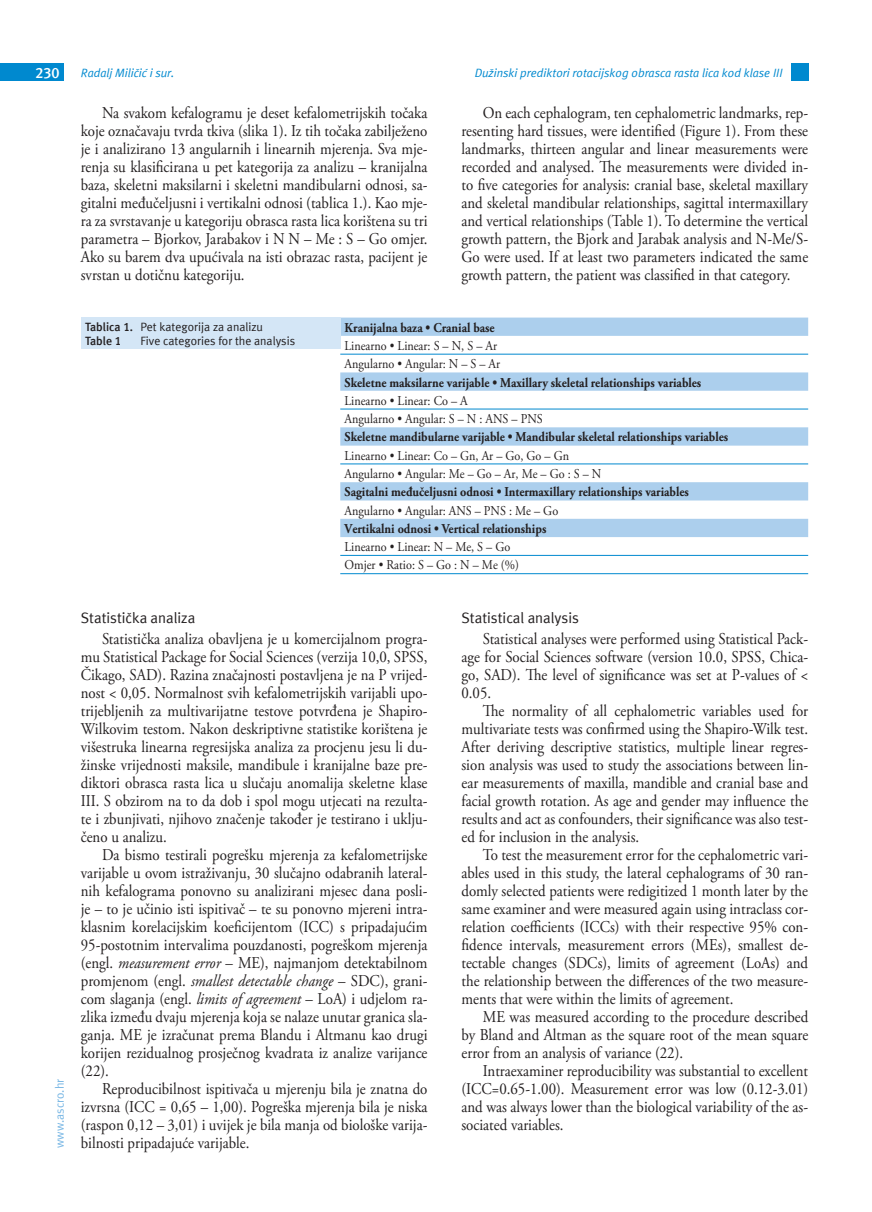
<style>
.page{position:relative;width:872px;height:1212px;background:#fff}
.page>*{position:absolute;margin:0;border:0;box-sizing:border-box;transform-origin:0 0}
.t1{font:16.5px/18px "Adobe Garamond Pro";color:#231f20;text-align:justify;scale:.9 1}
.t2{font:15px "Meta ASC";color:#231f20}
.t3{font:700 15px "Meta ASC";color:#fff}
.t4{font:700 13.5px "Adobe Garamond Pro";color:#231f20;scale:.9 1}
.t5{font:13.5px/18.3px "Adobe Garamond Pro";color:#231f20;scale:.9 1}
.t6{font:italic 12px "Meta ASC";color:#0089cf}
.t7{font:12px/13.5px "Meta ASC";color:#231f20}
.t8{font:12px "Meta ASC";color:#77b6e4}
.s1{font-weight:700}
.s2{font-style:italic}
</style>
<div class="page">
<div style="left:791px;top:64px;width:17px;height:17px;background:#0089cf"></div>
<div style="left:0;top:64px;width:64px;height:17px;background:#0089cf"></div>
<svg style="left:340px;top:318px;width:468px;height:219px"></svg>
<hr style="left:340px;top:354px;width:468px;height:1px;background:#0089cf">
<hr style="left:340px;top:409px;width:468px;height:1px;background:#0089cf">
<hr style="left:340px;top:463px;width:468px;height:1px;background:#0089cf">
<hr style="left:340px;top:555px;width:468px;height:1px;background:#0089cf">
<hr style="left:340px;top:573px;width:468px;height:1px;background:#0089cf">
<div style="left:81px;top:318px;width:259px;height:31px;background:#d4e6f6"></div>
<p class="t3" style="left:35px;top:64px;width:26px">230</p>
<p class="t6" style="left:81px;top:66px;width:95px">Radalj Miličić i sur.</p>
<p class="t6" style="left:475px;top:66px;width:309px">Dužinski prediktori rotacijskog obrasca rasta lica kod klase III</p>
<p class="t1" style="left:461px;top:105px;width:387px;text-indent:21px">On each cephalogram, ten cephalometric landmarks, rep&shy;resenting hard tissues, were identified (Figure 1). From these landmarks, thirteen angular and linear measurements were recorded and analysed. The measurements were divided in&shy;to five categories for analysis: cranial base, skeletal maxillary and skeletal mandibular relationships, sagittal intermaxillary and vertical relationships (Table 1). To determine the vertical growth pattern, the Bjork and Jarabak analysis and N-Me/S-Go were used. If at least two parameters indicated the same growth pattern, the patient was classified in that category.</p>
<p class="t1" style="left:81px;top:105px;width:387px;text-indent:21px">Na svakom kefalogramu je deset kefalometrijskih točaka koje označavaju tvrda tkiva (slika 1). Iz tih točaka zabilježeno je i analizirano 13 angularnih i linearnih mjerenja. Sva mje&shy;renja su klasificirana u pet kategorija za analizu – kranijalna baza, skeletni maksilarni i skeletni mandibularni odnosi, sa&shy;gitalni međučeljusni i vertikalni odnosi (tablica 1.). Kao mje&shy;ra za svrstavanje u kategoriju obrasca rasta lica korištena su tri parametra – Bjorkov, Jarabakov i N N – Me : S – Go omjer.<br>Ako su barem dva upućivala na isti obrazac rasta, pacijent je svrstan u dotičnu kategoriju.</p>
<p class="t4" style="left:344px;top:319px;width:168px">Kranijalna baza • Cranial base</p>
<p class="t5" style="left:344px;top:337px;width:174px">Linearno • Linear: S – N, S – Ar<br>Angularno • Angular: N – S – Ar</p>
<p class="t4" style="left:344px;top:374px;width:398px">Skeletne maksilarne varijable • Maxillary skeletal relationships variables</p>
<p class="t5" style="left:344px;top:392px;width:222px">Linearno • Linear: Co – A<br>Angularno • Angular: S – N : ANS – PNS</p>
<p class="t4" style="left:344px;top:429px;width:428px">Skeletne mandibularne varijable • Mandibular skeletal relationships variables</p>
<p class="t5" style="left:344px;top:447px;width:287px">Linearno • Linear: Co – Gn, Ar – Go, Go – Gn<br>Angularno • Angular: Me – Go – Ar, Me – Go : S – N</p>
<p class="t4" style="left:344px;top:484px;width:384px">Sagitalni međučeljusni odnosi • Intermaxillary relationships variables</p>
<p class="t5" style="left:344px;top:502px;width:239px">Angularno • Angular: ANS – PNS : Me – Go</p>
<p class="t4" style="left:344px;top:521px;width:226px">Vertikalni odnosi • Vertical relationships</p>
<p class="t5" style="left:344px;top:538px;width:195px">Linearno • Linear: N – Me, S – Go<br>Omjer • Ratio: S – Go : N – Me (%)</p>
<p class="t7" style="left:85px;top:320px;width:180px"><span class="s1">Tablica 1.</span> Pet kategorija za analizu<br><span class="s1">Table 1</span></p>
<p class="t7" style="left:140px;top:334px;width:156px">Five categories for the analysis</p>
<p class="t8" style="left:53px;top:1148px;width:71px;rotate:-90deg">www.ascro.hr</p>
<p class="t2" style="left:81px;top:609px;width:116px">Statistička analiza</p>
<p class="t1" style="left:81px;top:630px;width:387px;text-indent:21px">Statistička analiza obavljena je u komercijalnom progra&shy;mu Statistical Package for Social Sciences (verzija 10,0, SPSS, Čikago, SAD). Razina značajnosti postavljena je na P vrijed&shy;nost &lt; 0,05. Normalnost svih kefalometrijskih varijabli upo&shy;trijebljenih za multivarijatne testove potvrđena je Shapiro-Wilkovim testom. Nakon deskriptivne statistike korištena je višestruka linearna regresijska analiza za procjenu jesu li du&shy;žinske vrijednosti maksile, mandibule i kranijalne baze pre&shy;diktori obrasca rasta lica u slučaju anomalija skeletne klase III. S obzirom na to da dob i spol mogu utjecati na rezulta&shy;te i zbunjivati, njihovo značenje također je testirano i uklju&shy;čeno u analizu.</p>
<p class="t1" style="left:81px;top:846px;width:387px;text-indent:21px">Da bismo testirali pogrešku mjerenja za kefalometrijske varijable u ovom istraživanju, 30 slučajno odabranih lateral&shy;nih kefalograma ponovno su analizirani mjesec dana posli&shy;je – to je učinio isti ispitivač – te su ponovno mjereni intra&shy;klasnim korelacijskim koeficijentom (ICC) s pripadajućim 95-postotnim intervalima pouzdanosti, pogreškom mjerenja (engl. <span class="s2">measurement error</span> – ME), najmanjom detektabilnom promjenom (engl. <span class="s2">smallest detectable change</span> – SDC), grani&shy;com slaganja (engl. <span class="s2">limits of agreement</span> – LoA) i udjelom ra&shy;zlika između dvaju mjerenja koja se nalaze unutar granica sla&shy;ganja. ME je izračunat prema Blandu i Altmanu kao drugi korijen rezidualnog prosječnog kvadrata iz analize varijance (22).</p>
<p class="t1" style="left:81px;top:1080px;width:387px;text-indent:21px">Reproducibilnost ispitivača u mjerenju bila je znatna do izvrsna (ICC = 0,65 – 1,00). Pogreška mjerenja bila je niska (raspon 0,12 – 3,01) i uvijek je bila manja od biološke varija&shy;bilnosti pripadajuće varijable.</p>
<p class="t2" style="left:461px;top:609px;width:119px">Statistical analysis</p>
<p class="t1" style="left:461px;top:630px;width:387px;text-indent:21px">Statistical analyses were performed using Statistical Pack&shy;age for Social Sciences software (version 10.0, SPSS, Chica&shy;go, SAD). The level of significance was set at P-values of &lt; 0.05.</p>
<p class="t1" style="left:461px;top:702px;width:387px;text-indent:21px">The normality of all cephalometric variables used for multivariate tests was confirmed using the Shapiro-Wilk test.<br>After deriving descriptive statistics, multiple linear regres&shy;sion analysis was used to study the associations between lin&shy;ear measurements of maxilla, mandible and cranial base and facial growth rotation. As age and gender may influence the results and act as confounders, their significance was also test&shy;ed for inclusion in the analysis.</p>
<p class="t1" style="left:461px;top:846px;width:387px;text-indent:21px">To test the measurement error for the cephalometric vari&shy;ables used in this study, the lateral cephalograms of 30 ran&shy;domly selected patients were redigitized 1 month later by the same examiner and were measured again using intraclass cor&shy;relation coefficients (ICCs) with their respective 95% con&shy;fidence intervals, measurement errors (MEs), smallest de&shy;tectable changes (SDCs), limits of agreement (LoAs) and the relationship between the differences of the two measure&shy;ments that were within the limits of agreement.</p>
<p class="t1" style="left:461px;top:1008px;width:387px;text-indent:21px">ME was measured according to the procedure described by Bland and Altman as the square root of the mean square error from an analysis of variance (22).</p>
<p class="t1" style="left:461px;top:1062px;width:387px;text-indent:21px">Intraexaminer reproducibility was substantial to excellent (ICC=0.65-1.00). Measurement error was low (0.12-3.01) and was always lower than the biological variability of the as&shy;sociated variables.</p>
</div>
